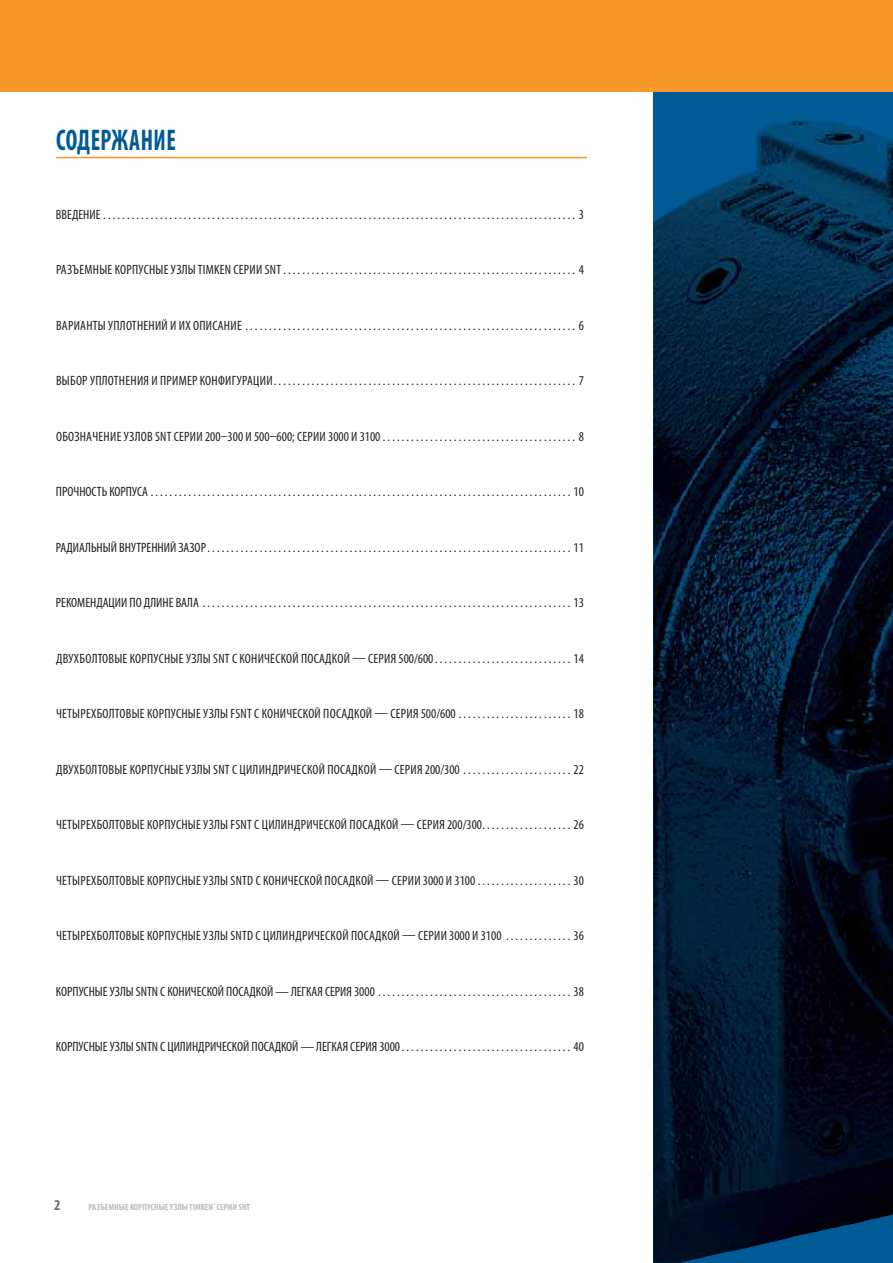
<style>
.page{position:relative;width:893px;height:1263px;background:#fff}
.page>*{position:absolute;margin:0;border:0;box-sizing:border-box;transform-origin:0 0}
.t1{font:700 condensed 30px "Myriad Pro";letter-spacing:.02em;color:#005a96;scale:.8 1}
.t2{font:700 condensed 15px "Myriad Pro";color:#6d6e70}
.t3{font:condensed 13.5px "Myriad Pro";letter-spacing:.02em;color:#231f20}
.t4{font:condensed 13.5px "Myriad Pro";color:#231f20}
.t5{font:700 condensed 9px "Myriad Pro";color:#bbbdc0}
</style>
<div class="page">
<div style="left:653px;top:24px;width:240px;height:1239px;background:#005a96"></div>
<img style="left:653px;top:120px;width:240px;height:1143px">
<hr style="left:56px;top:157px;width:531px;height:1px;background:#f89828">
<div style="left:0;top:0;width:893px;height:92px;background:#f89828"></div>
<h1 class="t1" style="left:56px;top:122px;width:151px">СОДЕРЖАНИЕ</h1>
<p class="t4" style="left:56px;top:206px;width:529px">ВВЕДЕНИЕ .................................................................................................... 3</p>
<p class="t3" style="left:56px;top:262px;width:529px">РАЗЪЕМНЫЕ КОРПУСНЫЕ УЗЛЫ TIMKEN СЕРИИ SNT .............................................................. 4</p>
<p class="t3" style="left:56px;top:317px;width:529px">ВАРИАНТЫ УПЛОТНЕНИЙ И ИХ ОПИСАНИЕ ...................................................................... 6</p>
<p class="t3" style="left:56px;top:373px;width:529px">ВЫБОР УПЛОТНЕНИЯ И ПРИМЕР КОНФИГУРАЦИИ ................................................................ 7</p>
<p class="t3" style="left:56px;top:428px;width:529px">ОБОЗНАЧЕНИЕ УЗЛОВ SNT СЕРИИ 200–300 И 500–600; СЕРИИ 3000 И 3100 ......................................... 8</p>
<p class="t4" style="left:56px;top:484px;width:529px">ПРОЧНОСТЬ КОРПУСА .........................................................................................10</p>
<p class="t4" style="left:56px;top:539px;width:529px">РАДИАЛЬНЫЙ ВНУТРЕННИЙ ЗАЗОР .............................................................................11</p>
<p class="t4" style="left:56px;top:595px;width:529px">РЕКОМЕНДАЦИИ ПО ДЛИНЕ ВАЛА ..............................................................................13</p>
<p class="t3" style="left:56px;top:650px;width:529px">ДВУХБОЛТОВЫЕ КОРПУСНЫЕ УЗЛЫ SNT С КОНИЧЕСКОЙ ПОСАДКОЙ — СЕРИЯ 500/600 . . . . . . . . . . . . . . . . . . . . . . . . . . . . . 14</p>
<p class="t3" style="left:56px;top:706px;width:529px">ЧЕТЫРЕХБОЛТОВЫЕ КОРПУСНЫЕ УЗЛЫ FSNT С КОНИЧЕСКОЙ ПОСАДКОЙ — СЕРИЯ 500/600 . . . . . . . . . . . . . . . . . . . . . . . . 18</p>
<p class="t3" style="left:56px;top:761px;width:529px">ДВУХБОЛТОВЫЕ КОРПУСНЫЕ УЗЛЫ SNT С ЦИЛИНДРИЧЕСКОЙ ПОСАДКОЙ — СЕРИЯ 200/300 . . . . . . . . . . . . . . . . . . . . . . . 22</p>
<p class="t3" style="left:56px;top:817px;width:529px">ЧЕТЫРЕХБОЛТОВЫЕ КОРПУСНЫЕ УЗЛЫ FSNT С ЦИЛИНДРИЧЕСКОЙ ПОСАДКОЙ — СЕРИЯ 200/300 . . . . . . . . . . . . . . . . . . . 26</p>
<p class="t3" style="left:56px;top:872px;width:529px">ЧЕТЫРЕХБОЛТОВЫЕ КОРПУСНЫЕ УЗЛЫ SNTD С КОНИЧЕСКОЙ ПОСАДКОЙ — СЕРИИ 3000 И 3100 . . . . . . . . . . . . . . . . . . . . 30</p>
<p class="t3" style="left:56px;top:928px;width:529px">ЧЕТЫРЕХБОЛТОВЫЕ КОРПУСНЫЕ УЗЛЫ SNTD С ЦИЛИНДРИЧЕСКОЙ ПОСАДКОЙ — СЕРИИ 3000 И 3100 . . . . . . . . . . . . . . 36</p>
<p class="t4" style="left:56px;top:983px;width:529px">КОРПУСНЫЕ УЗЛЫ SNTN С КОНИЧЕСКОЙ ПОСАДКОЙ — ЛЕГКАЯ СЕРИЯ 3000 . . . . . . . . . . . . . . . . . . . . . . . . . . . . . . . . . . . . . . . . . 38</p>
<p class="t4" style="left:56px;top:1039px;width:529px">КОРПУСНЫЕ УЗЛЫ SNTN С ЦИЛИНДРИЧЕСКОЙ ПОСАДКОЙ — ЛЕГКАЯ СЕРИЯ 3000 . . . . . . . . . . . . . . . . . . . . . . . . . . . . . . . . . . . . 40</p>
<p class="t2" style="left:54px;top:1196px;width:8px">2</p>
<p class="t5" style="left:88px;top:1201px;width:163px">РАЗЪЕМНЫЕ КОРПУСНЫЕ УЗЛЫ TIMKEN<sup>®</sup> СЕРИИ SNT</p>
</div>
